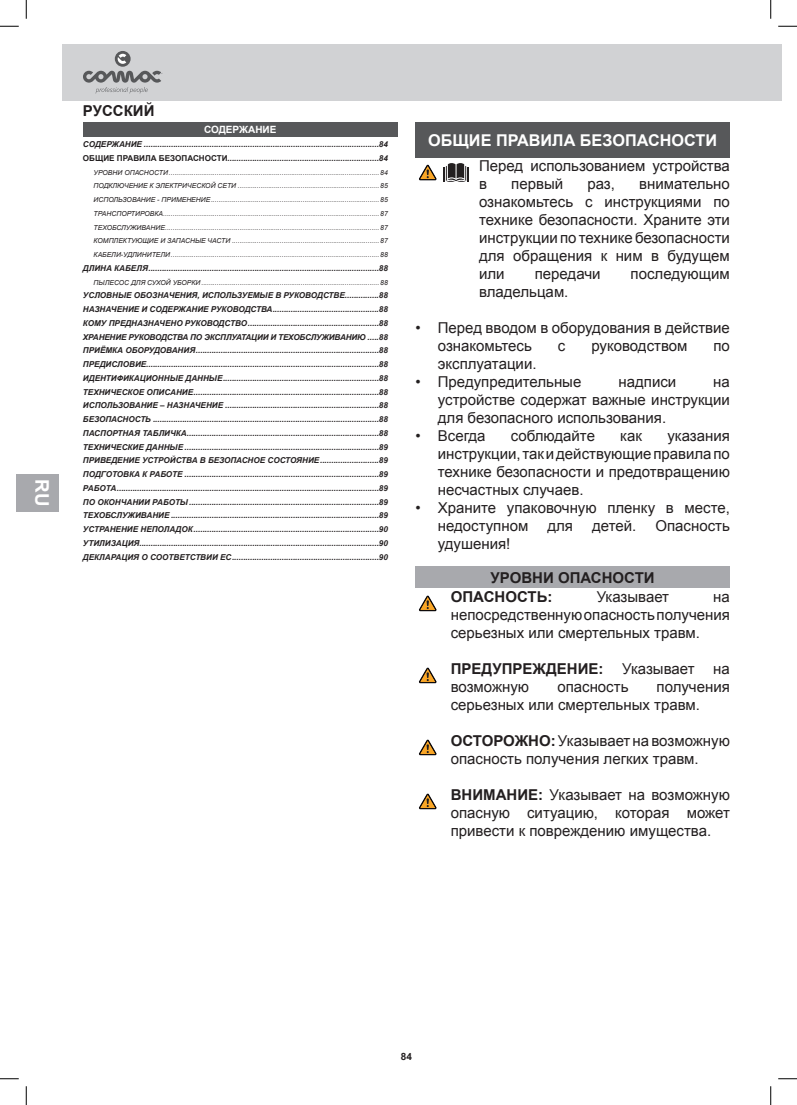
<style>
.page{position:relative;width:797px;height:1105px;background:#fff}
.page>*{position:absolute;margin:0;border:0;box-sizing:border-box;transform-origin:0 0}
.t1{font:700 18.75px "Arial";color:#fff}
.t2{font:700 16.25px "Arial";color:#fff}
.t3{font:15px/18px "Arial";color:#231f20}
.t4{font:700 15px "Arial";color:#231f20}
.t5{font:700 10px "Arial";color:#fff}
.t6{font:700 10px "Arial";color:#231f20}
.t7{font:italic 700 8.12px/13.8px "Arial";color:#231f20}
.t8{font:italic 6.88px/13.8px "Arial";color:#231f20;text-align:justify}
.s1{font-style:normal}
.s2{font-weight:700}
</style>
<div class="page">
<div style="left:83px;top:123px;width:314px;height:14px;background:#57585a"></div>
<svg style="left:419px;top:164px;width:18px;height:16px"></svg>
<svg style="left:443px;top:163px;width:25px;height:19px"></svg>
<div style="left:415px;top:122px;width:315px;height:35px;background:#57585a"></div>
<svg style="left:419px;top:595px;width:18px;height:16px"></svg>
<svg style="left:419px;top:667px;width:18px;height:16px"></svg>
<svg style="left:419px;top:739px;width:18px;height:16px"></svg>
<svg style="left:419px;top:793px;width:18px;height:16px"></svg>
<div style="left:415px;top:567px;width:315px;height:21px;background:#a8a9ad"></div>
<div style="left:16px;top:474px;width:42px;height:38px;background:#a8a9ad"></div>
<div style="left:62px;top:44px;width:708px;height:57px;background:#d1d2d4"></div>
<div style="left:771px;top:44px;width:10px;height:57px;background:#d1d2d4"></div>
<svg style="left:115px;top:51px;width:16px;height:16px"></svg>
<svg style="left:118px;top:54px;width:8px;height:10px"></svg>
<svg style="left:83px;top:71px;width:79px;height:22px"></svg>
<svg style="left:0;top:25px;width:19px;height:2px"></svg>
<svg style="left:778px;top:25px;width:19px;height:2px"></svg>
<svg style="left:0;top:1078px;width:19px;height:1px"></svg>
<svg style="left:778px;top:1078px;width:19px;height:1px"></svg>
<svg style="left:25px;top:0;width:2px;height:19px"></svg>
<svg style="left:25px;top:1086px;width:2px;height:19px"></svg>
<svg style="left:770px;top:0;width:1px;height:19px"></svg>
<svg style="left:770px;top:1086px;width:1px;height:19px"></svg>
<h1 class="t1" style="left:54px;top:479px;width:29px;rotate:90deg">RU</h1>
<h3 class="t4" style="left:83px;top:101px;width:73px">РУССКИЙ</h3>
<p class="t7" style="left:83px;top:138px;width:306px">СОДЕРЖАНИЕ ........................................................................................................84<br><span class="s1">ОБЩИЕ ПРАВИЛА БЕЗОПАСНОСТИ</span>...................................................................84</p>
<p class="t8" style="left:94px;top:165px;width:296px">УРОВНИ ОПАСНОСТИ..............................................................................................................84<br>ПОДКЛЮЧЕНИЕ К ЭЛЕКТРИЧЕСКОЙ СЕТИ ..........................................................................85<br>ИСПОЛЬЗОВАНИЕ - ПРИМЕНЕНИЕ........................................................................................85<br>ТРАНСПОРТИРОВКА.................................................................................................................87<br>ТЕХОБСЛУЖИВАНИЕ................................................................................................................87<br>КОМПЛЕКТУЮЩИЕ И ЗАПАСНЫЕ ЧАСТИ .............................................................................87<br>КАБЕЛИ-УДЛИНИТЕЛИ.............................................................................................................88</p>
<p class="t7" style="left:83px;top:261px;width:306px">ДЛИНА КАБЕЛЯ......................................................................................................88</p>
<p class="t8" style="left:94px;top:275px;width:296px">ПЫЛЕСОС ДЛЯ СУХОЙ УБОРКИ .............................................................................................88</p>
<p class="t7" style="left:83px;top:289px;width:306px;text-align:justify">УСЛОВНЫЕ ОБОЗНАЧЕНИЯ, ИСПОЛЬЗУЕМЫЕ В РУКОВОДСТВЕ...............88<br>НАЗНАЧЕНИЕ И СОДЕРЖАНИЕ РУКОВОДСТВА...............................................88<br>КОМУ ПРЕДНАЗНАЧЕНО РУКОВОДСТВО..........................................................88<br>ХРАНЕНИЕ РУКОВОДСТВА ПО ЭКСПЛУАТАЦИИ И ТЕХОБСЛУЖИВАНИЮ .....88<br>ПРИЁМКА ОБОРУДОВАНИЯ.................................................................................88<br>ПРЕДИСЛОВИЕ.......................................................................................................88<br>ИДЕНТИФИКАЦИОННЫЕ ДАННЫЕ.....................................................................88<br>ТЕХНИЧЕСКОЕ ОПИСАНИЕ..................................................................................88<br>ИСПОЛЬЗОВАНИЕ – НАЗНАЧЕНИЕ ....................................................................88<br>БЕЗОПАСНОСТЬ ....................................................................................................88<br>ПАСПОРТНАЯ ТАБЛИЧКА.....................................................................................88<br>ТЕХНИЧЕСКИЕ ДАННЫЕ ......................................................................................89<br>ПРИВЕДЕНИЕ УСТРОЙСТВА В БЕЗОПАСНОЕ СОСТОЯНИЕ..........................89<br>ПОДГОТОВКА К РАБОТЕ ......................................................................................89<br>РАБОТА....................................................................................................................89<br>ПО ОКОНЧАНИИ РАБОТЫ....................................................................................89<br>ТЕХОБСЛУЖИВАНИЕ ............................................................................................89<br>УСТРАНЕНИЕ НЕПОЛАДОК..................................................................................90<br>УТИЛИЗАЦИЯ..........................................................................................................90<br>ДЕКЛАРАЦИЯ О СООТВЕТСТВИИ ЕС.................................................................90</p>
<p class="t5" style="left:204px;top:123px;width:74px">СОДЕРЖАНИЕ</p>
<h2 class="t2" style="left:428px;top:129px;width:290px">ОБЩИЕ ПРАВИЛА БЕЗОПАСНОСТИ</h2>
<h3 class="t3" style="left:479px;top:157px;width:252px">Перед использованием устройства в</h3>
<h3 class="t3" style="left:511px;top:175px;width:53px">первый</h3>
<h3 class="t3" style="left:587px;top:175px;width:29px">раз,</h3>
<h3 class="t3" style="left:479px;top:175px;width:252px;text-align:justify;text-indent:160px">внимательно ознакомьтесь с инструкциями по технике безопасности. Храните эти инструкции по технике безопасности для обращения к ним в будущем или</h3>
<h3 class="t3" style="left:534px;top:265px;width:67px">передачи</h3>
<h3 class="t3" style="left:630px;top:265px;width:101px">последующим</h3>
<h3 class="t3" style="left:479px;top:283px;width:91px">владельцам.</h3>
<h3 class="t3" style="left:438px;top:319px;width:293px;text-indent:-22px">• Перед вводом в оборудования в действие ознакомьтесь</h3>
<h3 class="t3" style="left:558px;top:337px;width:9px">с</h3>
<h3 class="t3" style="left:591px;top:337px;width:98px">руководством</h3>
<h3 class="t3" style="left:713px;top:337px;width:18px">по</h3>
<h3 class="t3" style="left:438px;top:355px;width:100px">эксплуатации.</h3>
<h3 class="t3" style="left:415px;top:373px;width:168px">• Предупредительные</h3>
<h3 class="t3" style="left:618px;top:373px;width:59px">надписи</h3>
<h3 class="t3" style="left:438px;top:373px;width:293px;text-align:justify;text-indent:275px">на устройстве содержат важные инструкции для безопасного использования.</h3>
<h3 class="t3" style="left:415px;top:427px;width:72px">• Всегда</h3>
<h3 class="t3" style="left:511px;top:427px;width:86px">соблюдайте</h3>
<h3 class="t3" style="left:620px;top:427px;width:23px">как</h3>
<h3 class="t3" style="left:438px;top:427px;width:293px;text-align:justify;text-indent:229px">указания инструкции, так и действующие правила по технике безопасности и предотвращению несчастных случаев.</h3>
<h3 class="t3" style="left:438px;top:499px;width:293px;text-indent:-22px">• Храните упаковочную пленку в месте, недоступном</h3>
<h3 class="t3" style="left:547px;top:517px;width:27px">для</h3>
<h3 class="t3" style="left:592px;top:517px;width:46px">детей.</h3>
<h3 class="t3" style="left:655px;top:517px;width:76px">Опасность</h3>
<h3 class="t3" style="left:438px;top:535px;width:74px">удушения!</h3>
<h3 class="t4" style="left:490px;top:568px;width:166px">УРОВНИ ОПАСНОСТИ</h3>
<h3 class="t4" style="left:451px;top:586px;width:103px">ОПАСНОСТЬ:</h3>
<h3 class="t3" style="left:596px;top:587px;width:74px">Указывает</h3>
<h3 class="t3" style="left:451px;top:587px;width:281px;text-align:justify;text-indent:262px">на непосредственную опасность получения серьезных или смертельных травм.</h3>
<h3 class="t3" style="left:451px;top:659px;width:281px"><span class="s2">ПРЕДУПРЕЖДЕНИЕ:</span> Указывает на возможную</h3>
<h3 class="t3" style="left:451px;top:677px;width:281px;text-indent:206px">получения серьезных или смертельных травм.</h3>
<h3 class="t3" style="left:451px;top:731px;width:281px"><span class="s2">ОСТОРОЖНО:</span> Указывает на возможную опасность получения легких травм.</h3>
<h3 class="t3" style="left:451px;top:785px;width:281px;text-align:justify"><span class="s2">ВНИМАНИЕ:</span> Указывает на возможную опасную ситуацию, которая может привести к повреждению имущества.</h3>
<h3 class="t3" style="left:557px;top:677px;width:73px">опасность</h3>
<p class="t6" style="left:401px;top:1050px;width:13px">84</p>
</div>
